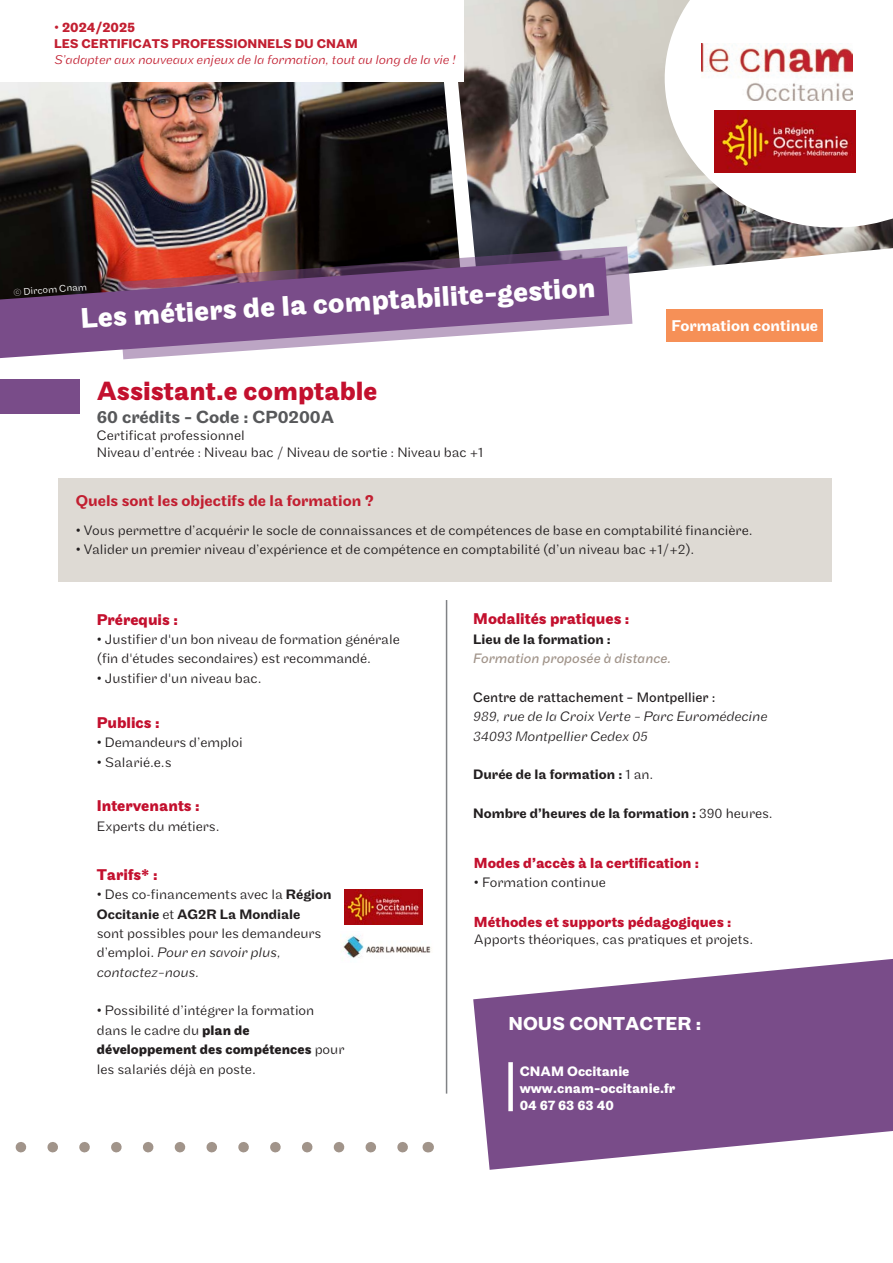
<style>
.page{position:relative;width:893px;height:1263px;background:#fff}
.page>*{position:absolute;margin:0;border:0;box-sizing:border-box;transform-origin:0 0}
.t1{font:700 29.55px "Maple";color:#fff}
.t2{font:700 27.45px "Maple";color:#c3102e}
.t3{font:700 19.5px "Maple";color:#fff}
.t4{font:500 18.3px "Maple";color:#57585a}
.t5{font:700 16.2px "Maple";color:#c3102e}
.t6{font:500 16.2px "Maple";color:#c21f31}
.t7{font:500 16.2px "Maple";color:#fff}
.t8{font:700 15.15px "Maple";color:#c3102e}
.t9{font:300 14.25px/19.4px "Maple";color:#231f20}
.t10{font:500 14.25px "Maple";color:#231f20}
.t11{font:italic 300 14.25px "Maple";color:#231f20}
.t12{font:700 14.25px/17.1px "Maple";color:#fff}
.t13{font:14.25px "Maple";color:#231f20}
.t14{font:italic 14.25px "Maple";color:#a1948a}
.t15{font:700 14.25px "Maple";color:#c31f31}
.t16{font:italic 300 13.2px/15.6px "Maple";color:#c21f31}
.t17{font:300 10.2px "Maple";color:#fff}
.s1{font-weight:300}
.s2{font-weight:700;font-style:normal}
.s3{font-weight:500}
.s4{font-style:italic}
.s5{font-weight:700}
</style>
<div class="page">
<img style="left:463px;top:0;width:430px;height:274px">
<img style="left:0;top:82px;width:463px;height:175px">
<div style="left:0;top:379px;width:79px;height:34px;background:#794c89"></div>
<svg style="left:118px;top:246px;width:514px;height:113px"></svg>
<svg style="left:0;top:257px;width:609px;height:101px;background:#8a648a"></svg>
<svg style="left:665px;top:0;width:228px;height:228px"></svg>
<img style="left:714px;top:111px;width:141px;height:62px">
<img style="left:702px;top:43px;width:151px;height:57px">
<div style="left:0;top:0;width:464px;height:81px;background:#fff"></div>
<div style="left:58px;top:478px;width:774px;height:103px;background:#dedad4"></div>
<svg style="left:15px;top:1142px;width:393px;height:10px"></svg>
<div style="left:666px;top:309px;width:157px;height:33px;background:#f69057"></div>
<hr style="left:446px;top:600px;width:1px;height:493px;background:#808285">
<img style="left:343px;top:935px;width:89px;height:23px">
<img style="left:344px;top:890px;width:78px;height:35px">
<svg style="left:473px;top:959px;width:420px;height:211px;fill:#794c89"></svg>
<div style="left:508px;top:1062px;width:5px;height:49px;background:#fff"></div>
<p class="t15" style="left:54px;top:19px;width:83px"><span class="s1">•</span> 2024/2025</p>
<p class="t16" style="left:54px;top:36px;width:403px"><span class="s2">LES CERTIFICATS PROFESSIONNELS DU CNAM<br></span>S’adapter aux nouveaux enjeux de la formation, tout au long de la vie !</p>
<p class="t1" style="left:79px;top:304px;width:517px;rotate:-4deg">Les métiers de la comptabilite-gestion</p>
<p class="t17" style="left:13px;top:286px;width:75px;rotate:-4deg">© Dircom Cnam</p>
<p class="t2" style="left:97px;top:375px;width:282px">Assistant.e comptable</p>
<p class="t4" style="left:97px;top:406px;width:239px">60 crédits - Code : CP0200A</p>
<p class="t9" style="left:97px;top:426px;width:149px">Certificat professionnel</p>
<p class="t9" style="left:97px;top:443px;width:388px">Niveau d’entrée : Niveau bac / Niveau de sortie : Niveau bac +1</p>
<p class="t7" style="left:671px;top:316px;width:148px">Formation continue</p>
<p class="t6" style="left:76px;top:491px;width:300px">Quels sont les objectifs de la formation ?</p>
<p class="t9" style="left:76px;top:521px;width:678px">• Vous permettre d’acquérir le socle de connaissances et de compétences de base en comptabilité financière.</p>
<p class="t9" style="left:76px;top:540px;width:620px">• Valider un premier niveau d’expérience et de compétence en comptabilité (d’un niveau bac +1/+2).</p>
<p class="t5" style="left:97px;top:610px;width:83px">Prérequis :</p>
<p class="t9" style="left:97px;top:630px;width:304px">• Justifier d'un bon niveau de formation générale (fin d'études secondaires) est recommandé.</p>
<p class="t9" style="left:97px;top:668px;width:166px">• Justifier d'un niveau bac.</p>
<p class="t5" style="left:97px;top:713px;width:64px">Publics :</p>
<p class="t9" style="left:97px;top:733px;width:148px">• Demandeurs d’emploi</p>
<p class="t9" style="left:97px;top:752px;width:76px">• Salarié.e.s</p>
<p class="t5" style="left:97px;top:797px;width:104px">Intervenants :</p>
<p class="t9" style="left:97px;top:816px;width:124px">Experts du métiers.</p>
<p class="t5" style="left:97px;top:865px;width:62px">Tarifs* :</p>
<p class="t9" style="left:97px;top:885px;width:236px">• Des co-financements avec la <span class="s3">Région<br>Occitanie</span> et <span class="s3">AG2R La Mondiale<br></span>sont possibles pour les demandeurs d’emploi. <span class="s4">Pour en savoir plus, contactez-nous.</span></p>
<p class="t9" style="left:97px;top:1001px;width:249px">• Possibilité d’intégrer la formation dans le cadre du <span class="s5">plan de développement des compétences</span> pour les salariés déjà en poste.</p>
<p class="t5" style="left:473px;top:610px;width:158px">Modalités pratiques :</p>
<p class="t10" style="left:473px;top:631px;width:139px">Lieu de la formation :</p>
<p class="t14" style="left:473px;top:650px;width:200px">Formation proposée à distance.</p>
<p class="t13" style="left:473px;top:689px;width:244px">Centre de rattachement - Montpellier :</p>
<p class="t11" style="left:473px;top:708px;width:296px">989, rue de la Croix Verte - Parc Euromédecine</p>
<p class="t11" style="left:473px;top:728px;width:176px">34093 Montpellier Cedex 05</p>
<p class="t10" style="left:473px;top:766px;width:182px">Durée de la formation : <span class="s1">1 an.</span></p>
<p class="t10" style="left:473px;top:805px;width:301px">Nombre d’heures de la formation : <span class="s1">390 heures.</span></p>
<p class="t8" style="left:474px;top:854px;width:227px">Modes d’accès à la certification :</p>
<p class="t9" style="left:474px;top:873px;width:133px">• Formation continue</p>
<p class="t8" style="left:474px;top:913px;width:259px">Méthodes et supports pédagogiques :</p>
<p class="t9" style="left:474px;top:929px;width:281px">Apports théoriques, cas pratiques et projets.</p>
<p class="t3" style="left:508px;top:1012px;width:194px">NOUS CONTACTER :</p>
<p class="t12" style="left:520px;top:1063px;width:157px">CNAM Occitanie www.cnam-occitanie.fr<br>04 67 63 63 40</p>
</div>
